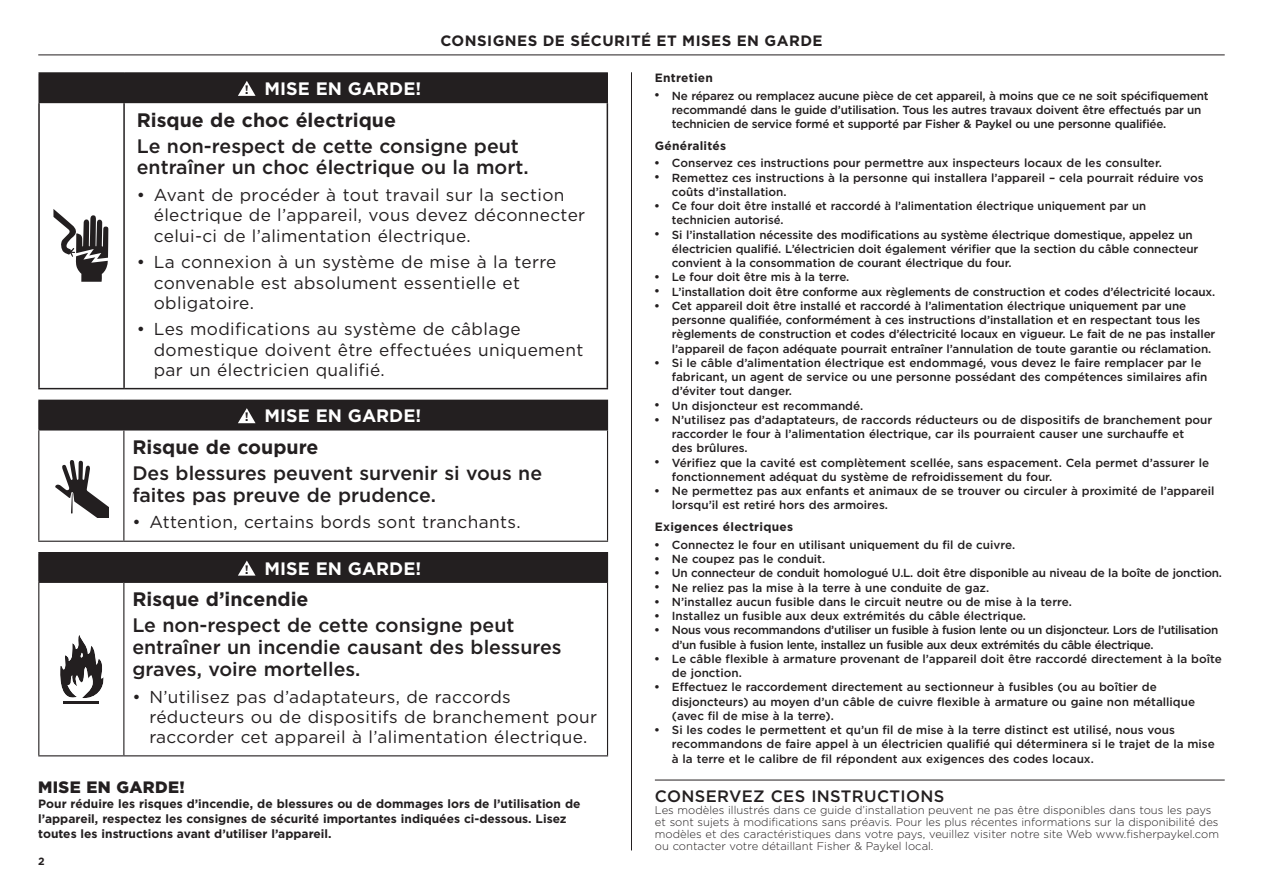
<style>
.page{position:relative;width:1263px;height:893px;background:#fff}
.page>*{position:absolute;margin:0;border:0;box-sizing:border-box;transform-origin:0 0}
.t1{font:500 19.5px/21.8px "Gotham";color:#231f20}
.t2{font:700 19.5px "Gotham";color:#231f20}
.t3{font:700 18px "Gotham";color:#fff}
.t4{font:17.25px/20.2px "Gotham";letter-spacing:.02em;color:#231f20}
.t5{font:500 16.5px "Gotham";letter-spacing:.02em;color:#231f20}
.t6{font:900 16.5px "Gotham";letter-spacing:.02em;color:#231f20}
.t7{font:700 15px "Gotham";letter-spacing:.03em;color:#231f20}
.t8{font:700 12px/15px "Gotham";color:#231f20}
.t9{font:700 12px "Gotham";letter-spacing:.02em;color:#231f20}
.t10{font:500 11.7px/14.2px "Gotham";letter-spacing:-.01em;color:#231f20}
.t11{font:300 11.25px/12px "Gotham";color:#231f20}
.t12{font:700 10.5px "Gotham";color:#231f20}
.s1{font-size:12.3px;color:#231f20}
</style>
<div class="page">
<hr style="left:38px;top:55px;width:1187px;height:1px;background:#231f20">
<hr style="left:631px;top:72px;width:1px;height:778px;background:#231f20">
<div style="left:39px;top:73px;width:568px;height:30px;background:#231f20"></div>
<svg style="left:607px;top:73px;width:1px;height:29px"></svg>
<hr style="left:123px;top:103px;width:2px;height:285px;background:#231f20">
<hr style="left:38px;top:72px;width:86px;height:1px;background:#231f20">
<hr style="left:38px;top:73px;width:2px;height:29px;background:#231f20">
<hr style="left:124px;top:72px;width:484px;height:1px;background:#231f20">
<hr style="left:38px;top:102px;width:86px;height:1px;background:#231f20">
<hr style="left:124px;top:102px;width:484px;height:1px;background:#231f20">
<hr style="left:38px;top:103px;width:2px;height:285px;background:#231f20">
<hr style="left:607px;top:103px;width:1px;height:285px;background:#231f20">
<hr style="left:38px;top:388px;width:86px;height:1px;background:#231f20">
<hr style="left:124px;top:388px;width:484px;height:1px;background:#231f20">
<svg style="left:238px;top:81px;width:18px;height:15px"></svg>
<svg style="left:54px;top:209px;width:54px;height:73px"></svg>
<div style="left:39px;top:400px;width:568px;height:30px;background:#231f20"></div>
<svg style="left:607px;top:401px;width:1px;height:28px"></svg>
<hr style="left:38px;top:400px;width:86px;height:1px;background:#231f20">
<svg style="left:38px;top:401px;width:1px;height:28px"></svg>
<hr style="left:124px;top:400px;width:484px;height:1px;background:#231f20">
<hr style="left:38px;top:429px;width:86px;height:1px;background:#231f20">
<hr style="left:38px;top:430px;width:1px;height:111px;background:#231f20">
<hr style="left:124px;top:429px;width:484px;height:1px;background:#231f20">
<hr style="left:123px;top:430px;width:1px;height:111px;background:#231f20">
<hr style="left:607px;top:430px;width:1px;height:111px;background:#231f20">
<hr style="left:38px;top:541px;width:86px;height:1px;background:#231f20">
<hr style="left:124px;top:541px;width:484px;height:1px;background:#231f20">
<svg style="left:238px;top:408px;width:18px;height:15px"></svg>
<svg style="left:55px;top:460px;width:54px;height:57px"></svg>
<div style="left:39px;top:553px;width:568px;height:29px;background:#231f20"></div>
<svg style="left:607px;top:553px;width:1px;height:29px"></svg>
<hr style="left:38px;top:552px;width:86px;height:1px;background:#231f20">
<svg style="left:38px;top:553px;width:1px;height:29px"></svg>
<hr style="left:124px;top:552px;width:484px;height:1px;background:#231f20">
<hr style="left:38px;top:582px;width:86px;height:1px;background:#231f20">
<hr style="left:38px;top:583px;width:1px;height:172px;background:#231f20">
<hr style="left:124px;top:582px;width:484px;height:1px;background:#231f20">
<hr style="left:123px;top:583px;width:1px;height:172px;background:#231f20">
<hr style="left:607px;top:583px;width:1px;height:172px;background:#231f20">
<hr style="left:38px;top:755px;width:86px;height:1px;background:#231f20">
<hr style="left:124px;top:755px;width:484px;height:1px;background:#231f20">
<svg style="left:238px;top:561px;width:18px;height:15px"></svg>
<svg style="left:60px;top:635px;width:44px;height:69px"></svg>
<hr style="left:63px;top:701px;width:35px;height:2px;background:#231f20">
<hr style="left:655px;top:780px;width:570px;height:1px;background:#231f20">
<p class="t7" style="left:440px;top:31px;width:384px">CONSIGNES DE SÉCURITÉ ET MISES EN GARDE</p>
<h2 class="t3" style="left:245px;top:77px;width:178px"><span class="s1">!</span> MISE EN GARDE!</h2>
<h1 class="t2" style="left:137px;top:107px;width:261px">Risque de choc électrique</h1>
<h1 class="t1" style="left:137px;top:135px;width:393px">Le non-respect de cette consigne peut entraîner un choc électrique ou la mort.</h1>
<h3 class="t4" style="left:154px;top:184px;width:433px;text-indent:-17px">• Avant de procéder à tout travail sur la section électrique de l’appareil, vous devez déconnecter celui-ci de l’alimentation électrique.</h3>
<h3 class="t4" style="left:154px;top:252px;width:404px;text-indent:-17px">• La connexion à un système de mise à la terre convenable est absolument essentielle et obligatoire.</h3>
<h3 class="t4" style="left:154px;top:319px;width:431px;text-indent:-17px">• Les modifications au système de câblage domestique doivent être effectuées uniquement par un électricien qualifié.</h3>
<h2 class="t3" style="left:245px;top:404px;width:178px"><span class="s1">!</span> MISE EN GARDE!</h2>
<h1 class="t2" style="left:132px;top:434px;width:188px">Risque de coupure</h1>
<h1 class="t1" style="left:132px;top:462px;width:411px">Des blessures peuvent survenir si vous ne faites pas preuve de prudence.</h1>
<h3 class="t4" style="left:132px;top:512px;width:390px">• Attention, certains bords sont tranchants.</h3>
<h2 class="t3" style="left:245px;top:556px;width:178px"><span class="s1">!</span> MISE EN GARDE!</h2>
<h1 class="t2" style="left:132px;top:587px;width:178px">Risque d’incendie</h1>
<h1 class="t1" style="left:132px;top:614px;width:431px">Le non-respect de cette consigne peut entraîner un incendie causant des blessures graves, voire mortelles.</h1>
<h3 class="t4" style="left:149px;top:686px;width:449px;text-indent:-17px">• N’utilisez pas d’adaptateurs, de raccords réducteurs ou de dispositifs de branchement pour raccorder cet appareil à l’alimentation électrique.</h3>
<h3 class="t6" style="left:38px;top:776px;width:148px">MISE EN GARDE!</h3>
<p class="t8" style="left:38px;top:796px;width:544px">Pour réduire les risques d’incendie, de blessures ou de dommages lors de l’utilisation de l’appareil, respectez les consignes de sécurité importantes indiquées ci-dessous. Lisez toutes les instructions avant d’utiliser l’appareil.</p>
<p class="t12" style="left:38px;top:854px;width:8px">2</p>
<p class="t9" style="left:655px;top:70px;width:60px">Entretien</p>
<p class="t10" style="left:672px;top:88px;width:538px">Ne réparez ou remplacez aucune pièce de cet appareil, à moins que ce ne soit spécifiquement recommandé dans le guide d’utilisation. Tous les autres travaux doivent être effectués par un technicien de service formé et supporté par Fisher &amp; Paykel ou une personne qualifiée.</p>
<p class="t9" style="left:655px;top:138px;width:73px">Généralités</p>
<p class="t10" style="left:672px;top:156px;width:545px">Conservez ces instructions pour permettre aux inspecteurs locaux de les consulter.<br>Remettez ces instructions à la personne qui installera l’appareil – cela pourrait réduire vos coûts d’installation.<br>Ce four doit être installé et raccordé à l’alimentation électrique uniquement par un<br>technicien autorisé.<br>Si l’installation nécessite des modifications au système électrique domestique, appelez un électricien qualifié. L’électricien doit également vérifier que la section du câble connecteur convient à la consommation de courant électrique du four.<br>Le four doit être mis à la terre.<br>L’installation doit être conforme aux règlements de construction et codes d’électricité locaux.<br>Cet appareil doit être installé et raccordé à l’alimentation électrique uniquement par une personne qualifiée, conformément à ces instructions d’installation et en respectant tous les règlements de construction et codes d’électricité locaux en vigueur. Le fait de ne pas installer l’appareil de façon adéquate pourrait entraîner l’annulation de toute garantie ou réclamation.<br>Si le câble d’alimentation électrique est endommagé, vous devez le faire remplacer par le fabricant, un agent de service ou une personne possédant des compétences similaires afin d’éviter tout danger.<br>Un disjoncteur est recommandé.<br>N’utilisez pas d’adaptateurs, de raccords réducteurs ou de dispositifs de branchement pour raccorder le four à l’alimentation électrique, car ils pourraient causer une surchauffe et<br>des brûlures.<br>Vérifiez que la cavité est complètement scellée, sans espacement. Cela permet d’assurer le fonctionnement adéquat du système de refroidissement du four.<br>Ne permettez pas aux enfants et animaux de se trouver ou circuler à proximité de l’appareil lorsqu’il est retiré hors des armoires.</p>
<p class="t9" style="left:655px;top:519px;width:140px">Exigences électriques</p>
<p class="t10" style="left:672px;top:537px;width:552px">Connectez le four en utilisant uniquement du fil de cuivre.<br>Ne coupez pas le conduit.<br>Un connecteur de conduit homologué U.L. doit être disponible au niveau de la boîte de jonction.<br>Ne reliez pas la mise à la terre à une conduite de gaz.<br>N’installez aucun fusible dans le circuit neutre ou de mise à la terre.<br>Installez un fusible aux deux extrémités du câble électrique.<br>Nous vous recommandons d’utiliser un fusible à fusion lente ou un disjoncteur. Lors de l’utilisation d’un fusible à fusion lente, installez un fusible aux deux extrémités du câble électrique.<br>Le câble flexible à armature provenant de l’appareil doit être raccordé directement à la boîte de jonction.<br>Effectuez le raccordement directement au sectionneur à fusibles (ou au boîtier de disjoncteurs) au moyen d’un câble de cuivre flexible à armature ou gaine non métallique (avec fil de mise à la terre).<br>Si les codes le permettent et qu’un fil de mise à la terre distinct est utilisé, nous vous recommandons de faire appel à un électricien qualifié qui déterminera si le trajet de la mise à la terre et le calibre de fil répondent aux exigences des codes locaux.</p>
<h3 class="t5" style="left:655px;top:786px;width:291px">CONSERVEZ CES INSTRUCTIONS</h3>
<p class="t11" style="left:655px;top:804px;width:566px">Les modèles illustrés dans ce guide d’installation peuvent ne pas être disponibles dans tous les pays et sont sujets à modifications sans préavis. Pour les plus récentes informations sur la disponibilité des modèles et des caractéristiques dans votre pays, veuillez visiter notre site Web www.fisherpaykel.com ou contacter votre détaillant Fisher &amp; Paykel local.</p>
</div>
